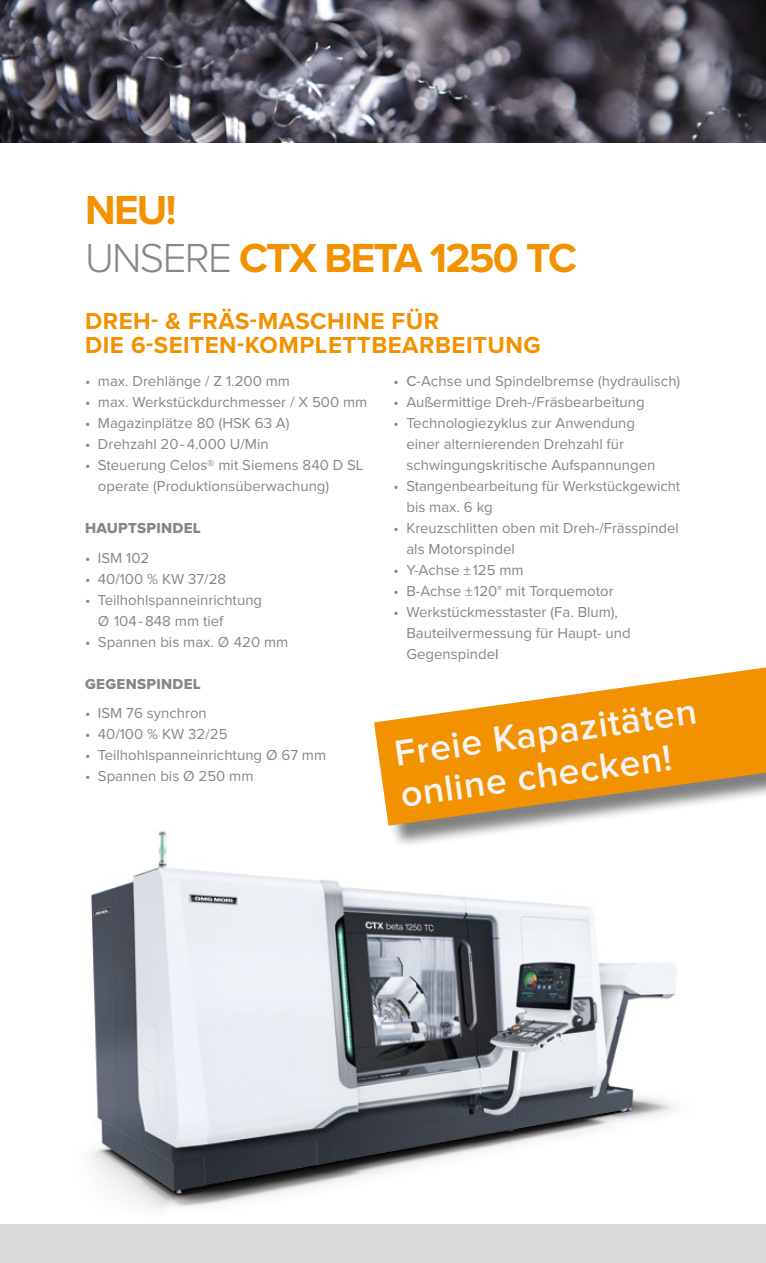
<style>
.page{position:relative;width:766px;height:1263px;background:#fff}
.page>*{position:absolute;margin:0;border:0;box-sizing:border-box;transform-origin:0 0}
.t1{font:700 42px/48px "Proxima Nova";letter-spacing:-.04em;color:#f39200}
.t2{font:600 37.5px/42px "Proxima Nova";color:#f4f4f4}
.t3{font:700 24px/24px "Proxima Nova";letter-spacing:.02em;color:#f39200}
.t4{font:15px/21px "Proxima Nova";color:#878787}
.t5{font:15px "Proxima Nova Extrabld";letter-spacing:.02em;color:#878787}
.s1{font-weight:300;color:#878787}
.s2{font-weight:500}
</style>
<div class="page">
<img style="left:90px;top:830px;width:586px;height:379px">
<div style="left:0;top:1225px;width:765px;height:38px;background:#dadada"></div>
<img style="left:0;top:0;width:765px;height:142px">
<div style="left:377px;top:659px;width:388px;height:190px;background:#000;opacity:.5"></div>
<svg style="left:374px;top:667px;width:391px;height:159px;fill:#f39200"></svg>
<h1 class="t1" style="left:85px;top:188px;width:493px">NEU!<br><span class="s1">UNSERE</span> CTX BETA 1250 TC</h1>
<h3 class="t3" style="left:85px;top:310px;width:457px">DREH- &amp; FRÄS-MASCHINE FÜR<br>DIE 6-SEITEN-KOMPLETTBEARBEITUNG</h3>
<p class="t4" style="left:85px;top:371px;width:206px">• max. Drehlänge / Z 1.200 mm</p>
<p class="t4" style="left:85px;top:392px;width:284px">• max. Werkstückdurchmesser / X 500 mm</p>
<p class="t4" style="left:85px;top:413px;width:206px">• Magazinplätze 80 (HSK 63 A)</p>
<p class="t4" style="left:85px;top:434px;width:185px">• Drehzahl 20- 4.000 U/Min</p>
<p class="t4" style="left:98px;top:455px;width:267px;text-indent:-13px">• Steuerung Celos® mit Siemens 840 D SL operate (Produktionsüberwachung)</p>
<p class="t5" style="left:85px;top:519px;width:117px">HAUPTSPINDEL</p>
<p class="t4" style="left:85px;top:547px;width:66px">• ISM 102</p>
<p class="t4" style="left:85px;top:568px;width:143px">• 40/100 % KW 37/28</p>
<p class="t4" style="left:98px;top:589px;width:166px;text-indent:-13px">• Teilhohlspanneinrichtung<br>Ø 104- 848 mm tief</p>
<p class="t4" style="left:85px;top:631px;width:205px">• Spannen bis max. Ø 420 mm</p>
<p class="t5" style="left:85px;top:675px;width:117px">GEGENSPINDEL</p>
<p class="t4" style="left:85px;top:703px;width:123px">• ISM 76 synchron</p>
<p class="t4" style="left:85px;top:724px;width:144px">• 40/100 % KW 32/25</p>
<p class="t4" style="left:85px;top:745px;width:242px">• Teilhohlspanneinrichtung Ø 67 mm</p>
<p class="t4" style="left:85px;top:766px;width:170px">• Spannen bis Ø 250 mm</p>
<p class="t4" style="left:393px;top:371px;width:288px"><span class="s2">• C-</span>Achse und Spindelbremse (hydraulisch)</p>
<p class="t4" style="left:393px;top:392px;width:252px">• Außermittige Dreh-/Fräsbearbeitung</p>
<p class="t4" style="left:406px;top:413px;width:250px;text-indent:-13px">• Technologiezyklus zur Anwendung einer alternierenden Drehzahl für schwingungskritische Aufspannungen</p>
<p class="t4" style="left:406px;top:476px;width:275px;text-indent:-13px">• Stangenbearbeitung für Werkstückgewicht bis max. 6 kg</p>
<p class="t4" style="left:406px;top:518px;width:274px;text-indent:-13px">• Kreuzschlitten oben mit Dreh-/Frässpindel als Motorspindel</p>
<p class="t4" style="left:393px;top:560px;width:131px">• Y-Achse ±125 mm</p>
<p class="t4" style="left:393px;top:581px;width:221px">• B-Achse ±120° mit Torquemotor</p>
<p class="t4" style="left:406px;top:602px;width:226px;text-indent:-13px">• Werkstückmesstaster (Fa. Blum),<br>Bauteilvermessung für Haupt- und<br>Gegenspinde<span class="s2">l</span></p>
<h2 class="t2" style="left:392px;top:734px;width:306px;rotate:-8deg">Freie Kapazitäten online checken!</h2>
</div>
